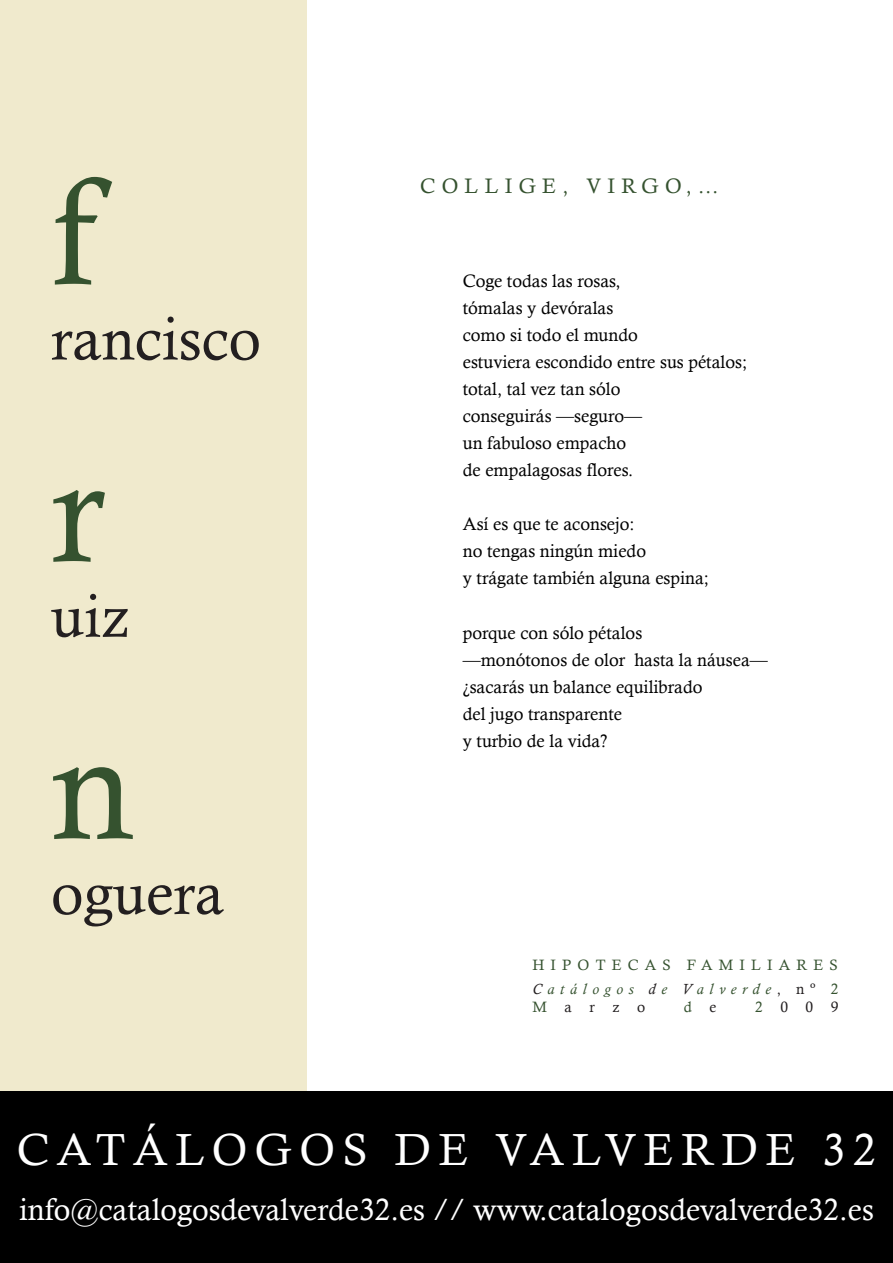
<style>
.page{position:relative;width:893px;height:1263px;background:#fff}
.page>*{position:absolute;margin:0;border:0;box-sizing:border-box;transform-origin:0 0}
.t1{font:150px "Calisto";color:#35522f}
.t2{font:60px "Calisto";color:#231f20}
.t3{font:45px "Calisto";letter-spacing:.17em;color:#fff}
.t4{font:30.75px "Calisto";color:#fff}
.t5{font:21px "Calisto";letter-spacing:.3em;color:#35522f}
.t6{font:18px/27px "Calisto";color:#000}
.t7{font:15px/24px "Calisto";letter-spacing:.41em;color:#35522f}
.t8{font:15px "Calisto";letter-spacing:1.17em;color:#231f20}
.s1{font-style:italic;color:#231f20}
.s2{font-style:italic}
.s3{color:#231f20}
.s4{color:#35522f}
</style>
<div class="page">
<div style="left:0;top:1091px;width:893px;height:171px;background:#000"></div>
<div style="left:0;top:0;width:306px;height:1091px;background:#f0eacd"></div>
<h1 class="t1" style="left:51px;top:146px;width:47px">f</h1>
<h2 class="t2" style="left:51px;top:304px;width:211px">rancisco</h2>
<h1 class="t1" style="left:51px;top:423px;width:55px">r</h1>
<h2 class="t2" style="left:51px;top:581px;width:80px">uiz</h2>
<h1 class="t1" style="left:51px;top:700px;width:84px">n</h1>
<h2 class="t2" style="left:51px;top:859px;width:175px">oguera</h2>
<p class="t5" style="left:420px;top:174px;width:300px">COLLIGE, VIRGO,…</p>
<p class="t6" style="left:463px;top:268px;width:286px">Coge todas las rosas,<br>tómalas y devóralas<br>como si todo el mundo<br>estuviera escondido entre sus pétalos; total, tal vez tan sólo<br>conseguirás —seguro—<br>un fabuloso empacho<br>de empalagosas flores.</p>
<p class="t6" style="left:463px;top:511px;width:248px">Así es que te aconsejo:<br>no tengas ningún miedo<br>y trágate también alguna espina;</p>
<p class="t6" style="left:463px;top:619px;width:307px">porque con sólo pétalos<br>—monótonos de olor hasta la náusea— ¿sacarás un balance equilibrado<br>del jugo transparente<br>y turbio de la vida?</p>
<p class="t7" style="left:532px;top:953px;width:308px">HIPOTECAS FAMILIARES<br><span class="s1">C</span><span class="s2">atálogos</span> <span class="s1">d</span><span class="s2">e</span> <span class="s1">V</span><span class="s2">alverde</span><span class="s3">, nº</span> 2</p>
<p class="t8" style="left:532px;top:998px;width:114px"><span class="s4">M</span>arzo</p>
<p class="t7" style="left:684px;top:995px;width:34px">d <span class="s3">e</span></p>
<p class="t8" style="left:755px;top:998px;width:85px"><span class="s4">2</span>009</p>
<h3 class="t3" style="left:17px;top:1124px;width:861px">CATÁLOGOS DE VALVERDE 32</h3>
<h3 class="t4" style="left:19px;top:1192px;width:856px">info@catalogosdevalverde32.es // www.catalogosdevalverde32.es</h3>
</div>
